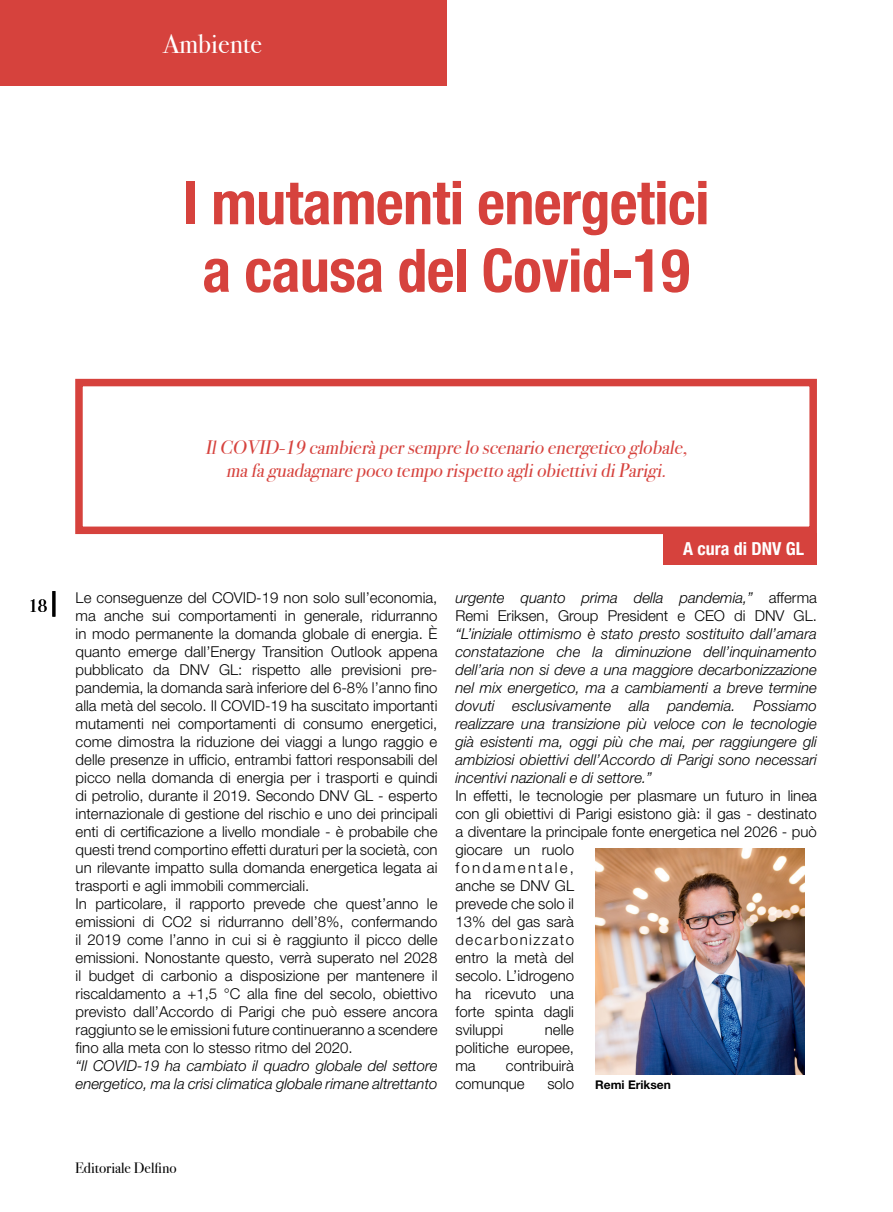
<style>
.page{position:relative;width:893px;height:1212px;background:#fff}
.page>*{position:absolute;margin:0;border:0;box-sizing:border-box;transform-origin:0 0}
.t1{font:700 condensed 60px/67.5px "Helvetica Neue LT Std";letter-spacing:-.01em;color:#d6423d;text-align:center}
.t2{font:27px "Bodoni Svty Two ITCTT";color:#fff}
.t3{font:italic 19.5px/22.5px "Bodoni Svty Two ITCTT";color:#d6423d;text-align:center}
.t4{font:700 condensed 18px "Helvetica Neue LT Std";color:#fff}
.t5{font:18px "Bodoni Svty Two ITCTT";color:#000}
.t6{font:300 15px/18px "Helvetica Neue LT Std";color:#000}
.t7{font:italic 300 15px/18px "Helvetica Neue LT Std";color:#000}
.t8{font:15px "Bodoni Svty Two ITCTT";color:#000}
.t9{font:700 12px "Helvetica Neue LT Std";color:#000}
.s1{font-style:italic}
</style>
<div class="page">
<hr style="left:52px;top:591px;width:3px;height:26px;background:#000">
<div style="left:75px;top:379px;width:742px;height:155px;border:8px solid #d6423d"></div>
<div style="left:0;top:0;width:446px;height:85px;background:#d6423d"></div>
<div style="left:663px;top:534px;width:154px;height:31px;background:#d6423d"></div>
<img style="left:595px;top:848px;width:210px;height:226px">
<h2 class="t2" style="left:163px;top:27px;width:101px">Ambiente</h2>
<h1 class="t1" style="left:183px;top:168px;width:528px">I mutamenti energetici a causa del Covid-19</h1>
<p class="t5" style="left:28px;top:595px;width:21px">18</p>
<h3 class="t3" style="left:205px;top:436px;width:488px">IlCOVID-19 cambierà p ersempre lo scenario energetico globale, ma fa guadagnare p oco temp o risp etto agliobiettividiParigi.</h3>
<p class="t6" style="left:76px;top:588px;width:363px">Le conseguenze del COVID-19 non solo sull’economia, ma anche sui comportamenti in generale, ridurranno in modo permanente la domanda globale di energia. È quanto emerge dall’Energy Transition Outlook appena pubblicato da DNV GL: rispetto alle previsioni pre&shy;pandemia, la domanda sarà inferiore del 6-8% l’anno fino alla metà del secolo. Il COVID-19 ha suscitato importanti mutamenti nei comportamenti di consumo energetici, come dimostra la riduzione dei viaggi a lungo raggio e delle presenze in ufficio, entrambi fattori responsabili del picco nella domanda di energia per i trasporti e quindi di petrolio, durante il 2019. Secondo DNV GL - esperto internazionale di gestione del rischio e uno dei principali enti di certificazione a livello mondiale - è probabile che questi trend comportino effetti duraturi per la società, con un rilevante impatto sulla domanda energetica legata ai trasporti e agli immobili commerciali.<br>In particolare, il rapporto prevede che quest’anno le emissioni di CO2 si ridurranno dell’8%, confermando il 2019 come l’anno in cui si è raggiunto il picco delle emissioni. Nonostante questo, verrà superato nel 2028 il budget di carbonio a disposizione per mantenere il riscaldamento a +1,5 °C alla fine del secolo, obiettivo previsto dall’Accordo di Parigi che può essere ancora raggiunto se le emissioni future continueranno a scendere fino alla meta con lo stesso ritmo del 2020.</p>
<p class="t7" style="left:76px;top:1056px;width:363px">“Il COVID-19 ha cambiato il quadro globale del settore energetico, ma la crisi climatica globale rimane altrettanto</p>
<p class="t4" style="left:683px;top:538px;width:122px">A cura di DNV GL</p>
<p class="t6" style="left:455px;top:588px;width:363px"><span class="s1">urgente quanto prima della pandemia,”</span> afferma<br>Remi Eriksen, Group President e CEO di DNV GL.</p>
<p class="t7" style="left:455px;top:624px;width:363px;text-align:justify">“L’iniziale ottimismo è stato presto sostituito dall’amara constatazione che la diminuzione dell’inquinamento dell’aria non si deve a una maggiore decarbonizzazione nel mix energetico, ma a cambiamenti a breve termine dovuti esclusivamente alla pandemia. Possiamo realizzare una transizione più veloce con le tecnologie già esistenti ma, oggi più che mai, per raggiungere gli ambiziosi obiettivi dell’Accordo di Parigi sono necessari incentivi nazionali e di settore.”</p>
<p class="t6" style="left:455px;top:786px;width:363px">In effetti, le tecnologie per plasmare un futuro in linea con gli obiettivi di Parigi esistono già: il gas - destinato a diventare la principale fonte energetica nel 2026 - può giocare un ruolo<br>fondamentale,<br>anche se DNV GL<br>prevede che solo il<br>13% del gas sarà<br>decarbonizzato<br>entro la metà del<br>secolo. L’idrogeno<br>ha ricevuto una<br>forte spinta dagli<br>sviluppi</p>
<p class="t6" style="left:455px;top:1020px;width:120px;text-align:justify;text-indent:89px">nelle politiche europee, ma</p>
<p class="t6" style="left:455px;top:1056px;width:120px;text-indent:50px">contribuirà comunque</p>
<p class="t6" style="left:547px;top:1074px;width:28px">solo</p>
<p class="t9" style="left:595px;top:1077px;width:77px">Remi Eriksen</p>
<p class="t8" style="left:75px;top:1159px;width:103px">Editoriale Delfino</p>
</div>
